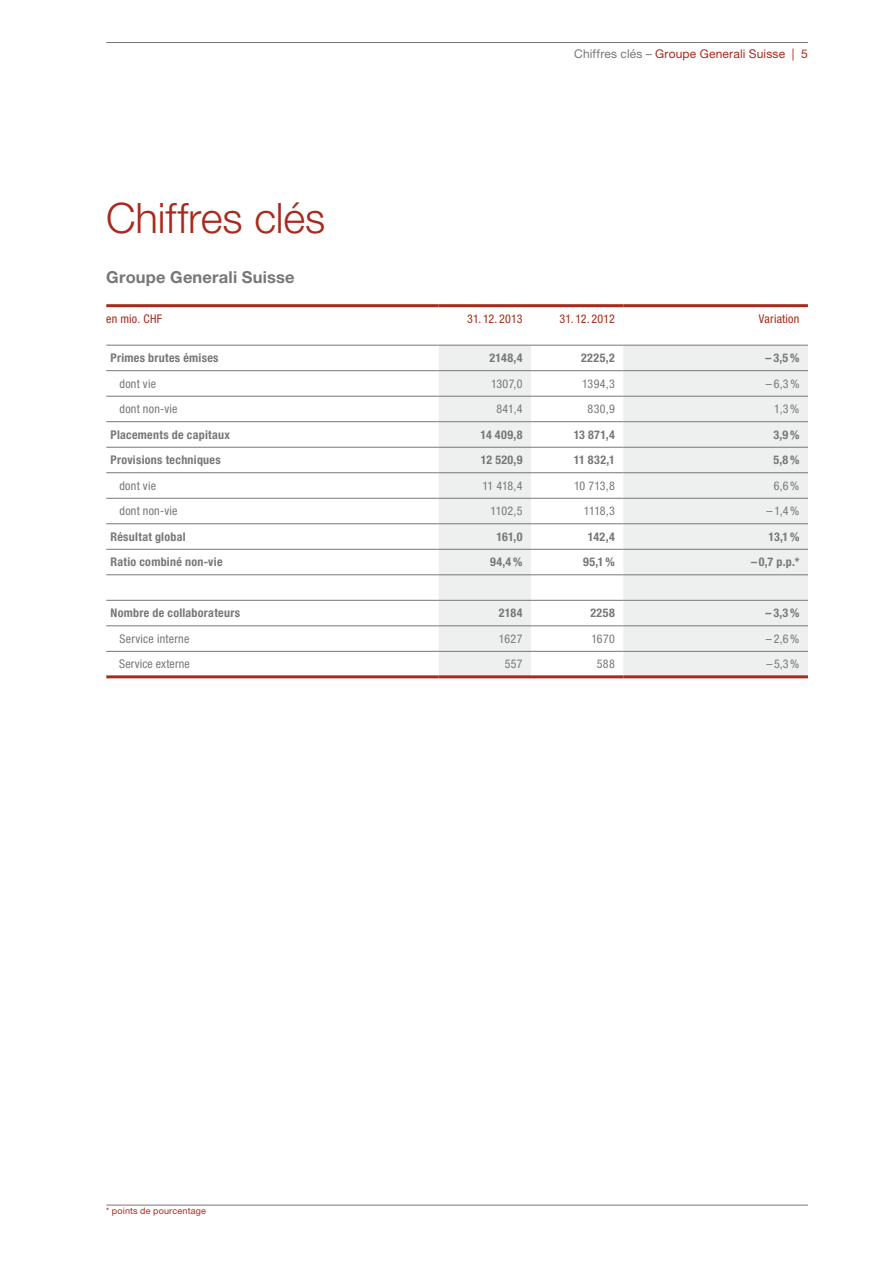
<style>
.page{position:relative;width:893px;height:1263px;background:#fff}
.page>*{position:absolute;margin:0;border:0;box-sizing:border-box;transform-origin:0 0}
.t1{font:300 42px "Helvetica Neue LT Std";letter-spacing:-.005em;color:#a9291b}
.t2{font:700 16.5px "Helvetica Neue LT Std";letter-spacing:.01em;color:#777}
.t3{font:700 condensed 12px "Helvetica Neue LT Std";letter-spacing:.025em;color:#777}
.t4{font:condensed 12px "Helvetica Neue LT Std";letter-spacing:.02em;color:#777}
.t5{font:condensed 12px "Helvetica Neue LT Std";letter-spacing:.02em;color:#a9291b}
.t6{font:12px "Helvetica Neue LT Std";letter-spacing:.015em;color:#a9291b}
.t7{font:9px "Helvetica Neue LT Std";letter-spacing:.02em;color:#a9291b}
.s1{color:#777}
</style>
<div class="page">
<hr style="left:106px;top:42px;width:702px;height:1px;background:#777">
<hr style="left:106px;top:1205px;width:702px;height:1px;background:#777">
<svg style="left:439px;top:346px;width:369px;height:329px;fill:#eeefef"></svg>
<hr style="left:106px;top:304px;width:333px;height:3px;background:#a9291b">
<hr style="left:106px;top:345px;width:333px;height:1px;background:#777">
<hr style="left:439px;top:304px;width:92px;height:3px;background:#a9291b">
<hr style="left:439px;top:345px;width:92px;height:1px;background:#777">
<hr style="left:531px;top:304px;width:92px;height:3px;background:#a9291b">
<hr style="left:623px;top:304px;width:185px;height:3px;background:#a9291b">
<hr style="left:531px;top:345px;width:92px;height:1px;background:#777">
<hr style="left:623px;top:345px;width:185px;height:1px;background:#777">
<hr style="left:439px;top:370px;width:92px;height:1px;background:#777">
<hr style="left:623px;top:370px;width:185px;height:1px;background:#777">
<hr style="left:439px;top:396px;width:92px;height:1px;background:#777">
<hr style="left:623px;top:396px;width:185px;height:1px;background:#777">
<hr style="left:439px;top:421px;width:92px;height:1px;background:#777">
<hr style="left:623px;top:421px;width:185px;height:1px;background:#777">
<hr style="left:439px;top:447px;width:92px;height:1px;background:#777">
<hr style="left:623px;top:447px;width:185px;height:1px;background:#777">
<hr style="left:439px;top:472px;width:92px;height:1px;background:#777">
<hr style="left:623px;top:472px;width:185px;height:1px;background:#777">
<hr style="left:439px;top:498px;width:92px;height:1px;background:#777">
<hr style="left:623px;top:498px;width:185px;height:1px;background:#777">
<hr style="left:439px;top:523px;width:92px;height:1px;background:#777">
<hr style="left:623px;top:523px;width:185px;height:1px;background:#777">
<hr style="left:439px;top:549px;width:92px;height:1px;background:#777">
<hr style="left:623px;top:549px;width:185px;height:1px;background:#777">
<hr style="left:439px;top:574px;width:92px;height:1px;background:#777">
<hr style="left:623px;top:574px;width:185px;height:1px;background:#777">
<hr style="left:439px;top:600px;width:92px;height:1px;background:#777">
<hr style="left:623px;top:600px;width:185px;height:1px;background:#777">
<hr style="left:439px;top:625px;width:92px;height:1px;background:#777">
<hr style="left:623px;top:625px;width:185px;height:1px;background:#777">
<hr style="left:439px;top:651px;width:92px;height:1px;background:#777">
<hr style="left:623px;top:651px;width:185px;height:1px;background:#777">
<hr style="left:106px;top:370px;width:333px;height:1px;background:#777">
<hr style="left:106px;top:396px;width:333px;height:1px;background:#777">
<hr style="left:106px;top:421px;width:333px;height:1px;background:#777">
<hr style="left:106px;top:447px;width:333px;height:1px;background:#777">
<hr style="left:106px;top:472px;width:333px;height:1px;background:#777">
<hr style="left:106px;top:498px;width:333px;height:1px;background:#777">
<hr style="left:106px;top:523px;width:333px;height:1px;background:#777">
<hr style="left:106px;top:549px;width:333px;height:1px;background:#777">
<hr style="left:106px;top:574px;width:333px;height:1px;background:#777">
<hr style="left:106px;top:600px;width:333px;height:1px;background:#777">
<hr style="left:106px;top:625px;width:333px;height:1px;background:#777">
<hr style="left:106px;top:651px;width:333px;height:1px;background:#777">
<hr style="left:531px;top:370px;width:92px;height:1px;background:#777">
<hr style="left:531px;top:396px;width:92px;height:1px;background:#777">
<hr style="left:531px;top:421px;width:92px;height:1px;background:#777">
<hr style="left:531px;top:447px;width:92px;height:1px;background:#777">
<hr style="left:531px;top:523px;width:92px;height:1px;background:#777">
<hr style="left:531px;top:549px;width:92px;height:1px;background:#777">
<hr style="left:531px;top:574px;width:92px;height:1px;background:#777">
<hr style="left:531px;top:600px;width:92px;height:1px;background:#777">
<hr style="left:531px;top:625px;width:92px;height:1px;background:#777">
<hr style="left:531px;top:651px;width:92px;height:1px;background:#777">
<hr style="left:531px;top:498px;width:92px;height:1px;background:#777">
<hr style="left:106px;top:675px;width:333px;height:3px;background:#a9291b">
<hr style="left:439px;top:675px;width:92px;height:3px;background:#a9291b">
<hr style="left:531px;top:675px;width:92px;height:3px;background:#a9291b">
<hr style="left:623px;top:675px;width:185px;height:3px;background:#a9291b">
<hr style="left:531px;top:472px;width:92px;height:1px;background:#777">
<h1 class="t1" style="left:106px;top:192px;width:221px">Chiffres clés</h1>
<h2 class="t2" style="left:106px;top:267px;width:190px">Groupe Generali Suisse</h2>
<p class="t6" style="left:574px;top:46px;width:235px"><span class="s1">Chiffres clés –</span> Groupe Generali Suisse | 5</p>
<p class="t5" style="left:106px;top:311px;width:57px">en mio. CHF</p>
<p class="t5" style="left:467px;top:311px;width:57px">31. 12. 2013</p>
<p class="t5" style="left:560px;top:311px;width:57px">31. 12. 2012</p>
<p class="t5" style="left:759px;top:311px;width:42px">Variation</p>
<p class="t3" style="left:111px;top:350px;width:110px">Primes brutes émises</p>
<p class="t3" style="left:489px;top:350px;width:34px">2148,4</p>
<p class="t3" style="left:581px;top:350px;width:35px">2225,2</p>
<p class="t3" style="left:766px;top:350px;width:35px">–3,5%</p>
<p class="t4" style="left:120px;top:376px;width:38px">dont vie</p>
<p class="t4" style="left:491px;top:376px;width:33px">1307,0</p>
<p class="t4" style="left:582px;top:376px;width:34px">1394,3</p>
<p class="t4" style="left:766px;top:376px;width:35px">–6,3%</p>
<p class="t4" style="left:120px;top:402px;width:59px">dont non-vie</p>
<p class="t4" style="left:496px;top:402px;width:28px">841,4</p>
<p class="t4" style="left:588px;top:402px;width:29px">830,9</p>
<p class="t4" style="left:774px;top:402px;width:27px">1,3%</p>
<p class="t3" style="left:111px;top:427px;width:121px">Placements de capitaux</p>
<p class="t3" style="left:480px;top:427px;width:43px">14 409,8</p>
<p class="t3" style="left:574px;top:427px;width:43px">13 871,4</p>
<p class="t3" style="left:773px;top:427px;width:28px">3,9%</p>
<p class="t3" style="left:111px;top:452px;width:112px">Provisions techniques</p>
<p class="t3" style="left:481px;top:452px;width:43px">12 520,9</p>
<p class="t3" style="left:574px;top:452px;width:43px">11 832,1</p>
<p class="t3" style="left:773px;top:452px;width:28px">5,8%</p>
<p class="t4" style="left:120px;top:478px;width:38px">dont vie</p>
<p class="t4" style="left:482px;top:478px;width:42px">11 418,4</p>
<p class="t4" style="left:574px;top:478px;width:42px">10 713,8</p>
<p class="t4" style="left:774px;top:478px;width:27px">6,6%</p>
<p class="t4" style="left:120px;top:504px;width:59px">dont non-vie</p>
<p class="t4" style="left:491px;top:504px;width:33px">1102,5</p>
<p class="t4" style="left:584px;top:504px;width:32px">1118,3</p>
<p class="t4" style="left:767px;top:504px;width:34px">–1,4%</p>
<p class="t3" style="left:111px;top:529px;width:77px">Résultat global</p>
<p class="t3" style="left:496px;top:529px;width:27px">161,0</p>
<p class="t3" style="left:588px;top:529px;width:28px">142,4</p>
<p class="t3" style="left:769px;top:529px;width:32px">13,1%</p>
<p class="t3" style="left:111px;top:555px;width:114px">Ratio combiné non-vie</p>
<p class="t3" style="left:490px;top:555px;width:34px">94,4%</p>
<p class="t3" style="left:583px;top:555px;width:33px">95,1%</p>
<p class="t3" style="left:751px;top:555px;width:50px">– 0,7 p.p.*</p>
<p class="t3" style="left:111px;top:606px;width:131px">Nombre de collaborateurs</p>
<p class="t3" style="left:499px;top:606px;width:25px">2184</p>
<p class="t3" style="left:590px;top:606px;width:26px">2258</p>
<p class="t3" style="left:766px;top:606px;width:35px">–3,3%</p>
<p class="t4" style="left:120px;top:631px;width:71px">Service interne</p>
<p class="t4" style="left:499px;top:631px;width:25px">1627</p>
<p class="t4" style="left:591px;top:631px;width:25px">1670</p>
<p class="t4" style="left:766px;top:631px;width:35px">–2,6%</p>
<p class="t4" style="left:119px;top:657px;width:72px">Service externe</p>
<p class="t4" style="left:505px;top:657px;width:19px">557</p>
<p class="t4" style="left:597px;top:657px;width:19px">588</p>
<p class="t4" style="left:766px;top:657px;width:34px">–5,3%</p>
<p class="t7" style="left:106px;top:1205px;width:101px">* points de pourcentage</p>
</div>
